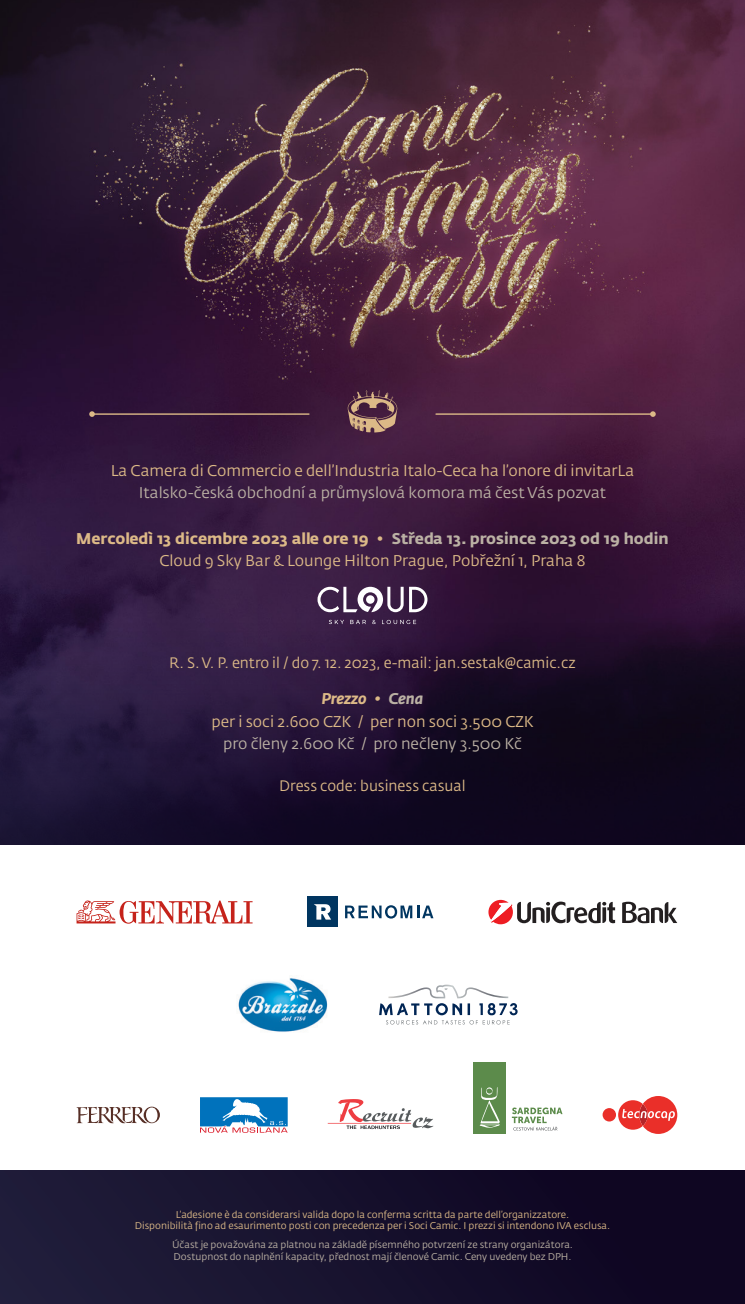
<style>
.page{position:relative;width:745px;height:1304px;background:#fff}
.page>*{position:absolute;margin:0;border:0;box-sizing:border-box;transform-origin:0 0}
.t1{font:15.38px "Fedra Sans Pro";color:#dcb987}
.t2{font:15.38px "Fedra Sans Pro";color:#bbb1a4}
.t3{font:700 15.38px "Fedra Sans Pro";color:#dcb987}
.t4{font:italic 700 15.38px "Fedra Sans Pro";color:#dcb987}
.t5{font:15px "Fedra Sans Pro";color:#dcb987}
.t6{font:9.75px/11.8px "Fedra Sans Pro";color:#dcb987;text-align:center}
.t7{font:9.75px/11.8px "Fedra Sans Pro";color:#bbb1a4}
.s1{color:#bbb1a4}
</style>
<div class="page">
<div style="left:0;top:0;width:744px;height:1304px;background:linear-gradient(to right,#201e3a,#0c031f)"></div>
<img style="left:0;top:0;width:744px;height:845px">
<div style="left:0;top:845px;width:744px;height:324px;background:#fff"></div>
<svg style="left:622px;top:902px;width:54px;height:21px"></svg>
<svg style="left:488px;top:900px;width:126px;height:24px"></svg>
<svg style="left:76px;top:900px;width:176px;height:24px"></svg>
<div style="left:307px;top:897px;width:31px;height:30px;background:#003560"></div>
<svg style="left:314px;top:904px;width:17px;height:16px"></svg>
<svg style="left:345px;top:905px;width:88px;height:14px"></svg>
<svg style="left:379px;top:1003px;width:138px;height:21px"></svg>
<img style="left:388px;top:985px;width:120px;height:13px">
<img style="left:238px;top:978px;width:90px;height:54px">
<svg style="left:200px;top:1097px;width:87px;height:36px"></svg>
<svg style="left:76px;top:1107px;width:84px;height:16px"></svg>
<div style="left:602px;top:1108px;width:13px;height:14px;background:#ea2f29;border-radius:50%"></div>
<svg style="left:618px;top:1096px;width:58px;height:38px"></svg>
<svg style="left:327px;top:1099px;width:106px;height:30px"></svg>
<div style="left:473px;top:1062px;width:33px;height:72px;background:#5c8b4b"></div>
<svg style="left:479px;top:1087px;width:20px;height:41px"></svg>
<svg style="left:511px;top:1107px;width:51px;height:23px"></svg>
<hr style="left:92px;top:413px;width:217px;height:2px;background:#dcb987">
<svg style="left:89px;top:411px;width:6px;height:6px"></svg>
<hr style="left:436px;top:413px;width:216px;height:2px;background:#dcb987">
<svg style="left:649px;top:411px;width:6px;height:6px"></svg>
<svg style="left:347px;top:390px;width:50px;height:42px;background:#815b5a"></svg>
<svg style="left:409px;top:587px;width:18px;height:25px"></svg>
<svg style="left:317px;top:587px;width:86px;height:25px"></svg>
<svg style="left:328px;top:620px;width:16px;height:4px"></svg>
<svg style="left:350px;top:620px;width:16px;height:4px"></svg>
<svg style="left:372px;top:620px;width:3px;height:4px"></svg>
<svg style="left:382px;top:620px;width:34px;height:4px"></svg>
<p class="t1" style="left:111px;top:461px;width:524px">La Camera di Commercio e dell’Industria Italo-Ceca ha l’onore di invitarLa</p>
<p class="t2" style="left:139px;top:483px;width:468px">Italsko-česká obchodní a průmyslová komora má čest Vás pozvat</p>
<p class="t3" style="left:76px;top:528px;width:593px">Mercoledì 13 dicembre 2023 alle ore 19 • <span class="s1">Středa 13. prosince 2023 od 19 hodin</span></p>
<p class="t1" style="left:159px;top:551px;width:427px">Cloud 9 Sky Bar &amp; Lounge Hilton Prague, Pobřežní 1, Praha 8</p>
<p class="t5" style="left:169px;top:654px;width:407px">R. S. V. P. entro il / do 7. 12. 2023, e-mail: jan.sestak@camic.cz</p>
<p class="t4" style="left:321px;top:689px;width:103px">Prezzo • <span class="s1">Cena</span></p>
<p class="t1" style="left:211px;top:712px;width:323px">per i soci 2.600 CZK / per non soci 3.500 CZK</p>
<p class="t2" style="left:223px;top:734px;width:300px">pro členy 2.600 Kč / pro nečleny 3.500 Kč</p>
<p class="t5" style="left:279px;top:776px;width:188px">Dress code: business casual</p>
<p class="t6" style="left:135px;top:1208px;width:476px">L’adesione è da considerarsi valida dopo la conferma scritta da parte dell’organizzatore.<br>Disponibilità fino ad esaurimento posti con precedenza per i Soci Camic. I prezzi si intendono IVA esclusa.</p>
<p class="t7" style="left:172px;top:1239px;width:402px">Účast je považována za platnou na základě písemného potvrzení ze strany organizátora.<br>Dostupnost do naplnění kapacity, přednost mají členové Camic. Ceny uvedeny bez DPH.</p>
</div>
